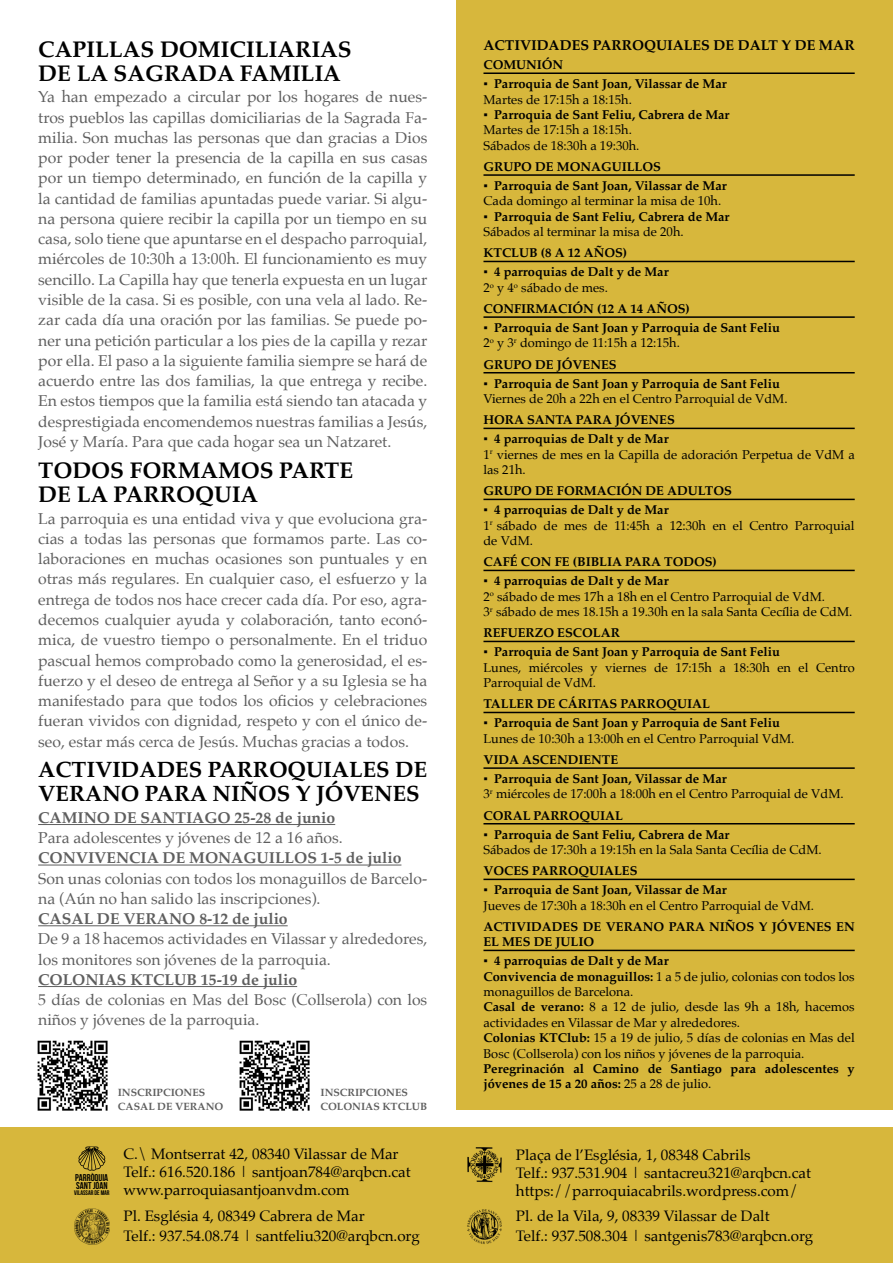
<style>
.page{position:relative;width:893px;height:1263px;background:#fff}
.page>*{position:absolute;margin:0;border:0;box-sizing:border-box;transform-origin:0 0}
.t1{font:700 22.65px/24px "Palatino";color:#000}
.t2{font:700 22.2px/24px "Palatino";color:#000}
.t3{font:15.75px/20.2px "Palatino";color:#5e5e5e}
.t4{font:700 15.75px "Palatino";color:#5e5e5e}
.t5{font:15.15px/18.1px "Palatino";color:#000}
.t6{font:700 14.25px "Palatino";color:#000}
.t7{font:12.9px/15.5px "Palatino";color:#000}
.t8{font:700 12.9px/15.5px "Palatino";color:#000}
.t9{font:700 10.5px/14px "Palatino";color:#5e5e5e}
.t10{font:700 9.75px "Bebas Neue";color:#000}
.t11{font:700 6.6px "Bebas Neue";color:#000}
.s1{font-weight:400}
.s2{font-weight:700}
</style>
<div class="page">
<div style="left:456px;top:0;width:437px;height:1109px;background:#d7b73c"></div>
<div style="left:0;top:1128px;width:893px;height:135px;background:#d7b73c"></div>
<img style="left:467px;top:1209px;width:35px;height:35px">
<img style="left:74px;top:1209px;width:36px;height:35px">
<img style="left:467px;top:1147px;width:35px;height:35px">
<svg style="left:78px;top:1146px;width:27px;height:25px"></svg>
<hr style="left:38px;top:824px;width:297px;height:1px;background:#5e5e5e">
<hr style="left:38px;top:864px;width:363px;height:1px;background:#5e5e5e">
<hr style="left:38px;top:925px;width:250px;height:1px;background:#5e5e5e">
<hr style="left:38px;top:986px;width:259px;height:1px;background:#5e5e5e">
<img style="left:37px;top:1040px;width:71px;height:71px">
<img style="left:239px;top:1040px;width:71px;height:71px">
<hr style="left:483px;top:72px;width:372px;height:2px;background:#000">
<hr style="left:483px;top:174px;width:372px;height:2px;background:#000">
<hr style="left:483px;top:261px;width:372px;height:1px;background:#000">
<hr style="left:483px;top:316px;width:372px;height:2px;background:#000">
<hr style="left:483px;top:372px;width:372px;height:1px;background:#000">
<hr style="left:483px;top:428px;width:372px;height:1px;background:#000">
<hr style="left:483px;top:499px;width:372px;height:1px;background:#000">
<hr style="left:483px;top:570px;width:372px;height:1px;background:#000">
<hr style="left:483px;top:641px;width:372px;height:1px;background:#000">
<hr style="left:483px;top:712px;width:372px;height:1px;background:#000">
<hr style="left:483px;top:767px;width:372px;height:2px;background:#000">
<hr style="left:483px;top:823px;width:372px;height:1px;background:#000">
<hr style="left:483px;top:879px;width:372px;height:1px;background:#000">
<hr style="left:483px;top:950px;width:372px;height:1px;background:#000">
<h1 class="t1" style="left:38px;top:37px;width:315px">CAPILLAS DOMICILIARIAS<br>DE LA SAGRADA FAMILIA</h1>
<p class="t3" style="left:38px;top:87px;width:391px;text-align:justify">Ya han empezado a circular por los hogares de nues&shy;tros pueblos las capillas domiciliarias de la Sagrada Fa&shy;milia. Son muchas las personas que dan gracias a Dios por poder tener la presencia de la capilla en sus casas por un tiempo determinado, en función de la capilla y la cantidad de familias apuntadas puede variar. Si algu&shy;na persona quiere recibir la capilla por un tiempo en su casa, solo tiene que apuntarse en el despacho parroquial, miércoles de 10:30h a 13:00h. El funcionamiento es muy sencillo. La Capilla hay que tenerla expuesta en un lugar visible de la casa. Si es posible, con una vela al lado. Re&shy;zar cada día una oración por las familias. Se puede po&shy;ner una petición particular a los pies de la capilla y rezar por ella. El paso a la siguiente familia siempre se hará de acuerdo entre las dos familias, la que entrega y recibe.<br>En estos tiempos que la familia está siendo tan atacada y desprestigiada encomendemos nuestras familias a Jesús, José y María. Para que cada hogar sea un Natzaret.</p>
<h1 class="t1" style="left:38px;top:458px;width:317px">TODOS FORMAMOS PARTE<br>DE LA PARROQUIA</h1>
<p class="t3" style="left:38px;top:508px;width:391px;text-align:justify">La parroquia es una entidad viva y que evoluciona gra&shy;cias a todas las personas que formamos parte. Las co&shy;laboraciones en muchas ocasiones son puntuales y en otras más regulares. En cualquier caso, el esfuerzo y la entrega de todos nos hace crecer cada día. Por eso, agra&shy;decemos cualquier ayuda y colaboración, tanto econó&shy;mica, de vuestro tiempo o personalmente. En el triduo pascual hemos comprobado como la generosidad, el es&shy;fuerzo y el deseo de entrega al Señor y a su Iglesia se ha manifestado para que todos los oficios y celebraciones fueran vividos con dignidad, respeto y con el único de&shy;seo, estar más cerca de Jesús. Muchas gracias a todos.</p>
<h2 class="t2" style="left:38px;top:757px;width:391px">ACTIVIDADES PARROQUIALES DE<br>VERANO PARA NIÑOS Y JÓVENES</h2>
<p class="t4" style="left:38px;top:804px;width:299px">CAMINO DE SANTIAGO 25-28 de junio</p>
<p class="t3" style="left:38px;top:827px;width:306px">Para adolescentes y jóvenes de 12 a 16 años.</p>
<p class="t4" style="left:38px;top:845px;width:365px">CONVIVENCIA DE MONAGUILLOS 1-5 de julio</p>
<p class="t3" style="left:38px;top:868px;width:391px">Son unas colonias con todos los monaguillos de Barcelo&shy;na (Aún no han salido las inscripciones).</p>
<p class="t4" style="left:38px;top:905px;width:251px">CASAL DE VERANO 8-12 de julio</p>
<p class="t3" style="left:38px;top:929px;width:391px">De 9 a 18 hacemos actividades en Vilassar y alrededores, los monitores son jóvenes de la parroquia.</p>
<p class="t4" style="left:38px;top:966px;width:260px">COLONIAS KTCLUB 15-19 de julio</p>
<p class="t3" style="left:38px;top:990px;width:391px">5 días de colonias en Mas del Bosc (Collserola) con los niños y jóvenes de la parroquia.</p>
<p class="t9" style="left:118px;top:1085px;width:107px">INSCRIPCIONES<br>CASAL DE VERANO</p>
<p class="t9" style="left:321px;top:1085px;width:108px">INSCRIPCIONES<br>COLONIAS KTCLUB</p>
<p class="t6" style="left:483px;top:33px;width:373px">ACTIVIDADES PARROQUIALES DE DALT Y DE MAR</p>
<p class="t8" style="left:483px;top:57px;width:81px">COMUNIÓN</p>
<p class="t8" style="left:483px;top:76px;width:245px"><span class="s1">▪</span> Parroquia de Sant Joan, Vilassar de Mar<br><span class="s1">Martes de 17:15h a 18:15h.</span></p>
<p class="t7" style="left:483px;top:107px;width:248px">▪ <span class="s2">Parroquia de Sant Feliu, Cabrera de Mar<br></span>Martes de 17:15h a 18:15h.<br>Sábados de 18:30h a 19:30h.</p>
<p class="t8" style="left:483px;top:158px;width:179px">GRUPO DE MONAGUILLOS</p>
<p class="t7" style="left:483px;top:178px;width:245px">▪ <span class="s2">Parroquia de Sant Joan, Vilassar de Mar<br></span>Cada domingo al terminar la misa de 10h.</p>
<p class="t8" style="left:483px;top:208px;width:248px"><span class="s1">▪</span> Parroquia de Sant Feliu, Cabrera de Mar<br><span class="s1">Sábados al terminar la misa de 20h.</span></p>
<p class="t8" style="left:483px;top:245px;width:145px">KTCLUB (8 A 12 AÑOS)</p>
<p class="t8" style="left:483px;top:264px;width:187px"><span class="s1">▪</span> 4 parroquias de Dalt y de Mar<br><span class="s1">2</span><sup>o</sup> <span class="s1">y 4</span><sup>o</sup> <span class="s1">sábado de mes.</span></p>
<p class="t8" style="left:483px;top:300px;width:208px">CONFIRMACIÓN (12 A 14 AÑOS)</p>
<p class="t8" style="left:483px;top:320px;width:298px"><span class="s1">▪</span> Parroquia de Sant Joan y Parroquia de Sant Feliu<br><span class="s1">2</span><sup>o</sup> <span class="s1">y 3</span><sup>r</sup> <span class="s1">domingo de 11:15h a 12:15h.</span></p>
<p class="t8" style="left:483px;top:356px;width:135px">GRUPO DE JÓVENES</p>
<p class="t7" style="left:483px;top:375px;width:306px">▪ <span class="s2">Parroquia de Sant Joan y Parroquia de Sant Feliu<br></span>Viernes de 20h a 22h en el Centro Parroquial de VdM.</p>
<p class="t8" style="left:483px;top:412px;width:193px">HORA SANTA PARA JÓVENES</p>
<p class="t7" style="left:483px;top:431px;width:373px">▪ <span class="s2">4 parroquias de Dalt y de Mar<br></span>1<sup>r</sup> viernes de mes en la Capilla de adoración Perpetua de VdM a las 21h.</p>
<p class="t8" style="left:483px;top:483px;width:250px">GRUPO DE FORMACIÓN DE ADULTOS</p>
<p class="t7" style="left:483px;top:502px;width:373px">▪ <span class="s2">4 parroquias de Dalt y de Mar<br></span>1<sup>r</sup> sábado de mes de 11:45h a 12:30h en el Centro Parroquial de VdM.</p>
<p class="t8" style="left:483px;top:554px;width:235px">CAFÉ CON FE (BIBLIA PARA TODOS)</p>
<p class="t7" style="left:483px;top:573px;width:370px">▪ <span class="s2">4 parroquias de Dalt y de Mar<br></span>2<sup>o</sup> sábado de mes 17h a 18h en el Centro Parroquial de VdM.<br>3<sup>r</sup> sábado de mes 18.15h a 19.30h en la sala Santa Cecília de CdM.</p>
<p class="t8" style="left:483px;top:625px;width:138px">REFUERZO ESCOLAR</p>
<p class="t7" style="left:483px;top:644px;width:373px">▪ <span class="s2">Parroquia de Sant Joan y Parroquia de Sant Feliu<br></span>Lunes, miércoles y viernes de 17:15h a 18:30h en el Centro<br>Parroquial de VdM.</p>
<p class="t8" style="left:483px;top:696px;width:228px">TALLER DE CÁRITAS PARROQUIAL</p>
<p class="t7" style="left:483px;top:715px;width:313px">▪ <span class="s2">Parroquia de Sant Joan y Parroquia de Sant Feliu<br></span>Lunes de 10:30h a 13:00h en el Centro Parroquial VdM.</p>
<p class="t8" style="left:483px;top:751px;width:136px">VIDA ASCENDIENTE</p>
<p class="t7" style="left:483px;top:771px;width:362px">▪ <span class="s2">Parroquia de Sant Joan, Vilassar de Mar<br></span>3<sup>r</sup> miércoles de 17:00h a 18:00h en el Centro Parroquial de VdM.</p>
<p class="t8" style="left:483px;top:807px;width:141px">CORAL PARROQUIAL</p>
<p class="t7" style="left:483px;top:826px;width:340px">▪ <span class="s2">Parroquia de Sant Feliu, Cabrera de Mar<br></span>Sábados de 17:30h a 19:15h en la Sala Santa Cecília de CdM.</p>
<p class="t8" style="left:483px;top:863px;width:156px">VOCES PARROQUIALES</p>
<p class="t7" style="left:483px;top:882px;width:332px">▪ <span class="s2">Parroquia de Sant Joan, Vilassar de Mar<br></span>Jueves de 17:30h a 18:30h en el Centro Parroquial de VdM.</p>
<p class="t8" style="left:483px;top:918px;width:373px">ACTIVIDADES DE VERANO PARA NIÑOS Y JÓVENES EN<br>EL MES DE JULIO</p>
<p class="t7" style="left:483px;top:953px;width:373px">▪ <span class="s2">4 parroquias de Dalt y de Mar<br>Convivencia de monaguillos:</span> 1 a 5 de julio, colonias con todos los monaguillos de Barcelona.<br><span class="s2">Casal de verano:</span> 8 a 12 de julio, desde las 9h a 18h, hacemos actividades en Vilassar de Mar y alrededores.<br><span class="s2">Colonias KTClub:</span> 15 a 19 de julio, 5 días de colonias en Mas del Bosc (Collserola) con los niños y jóvenes de la parroquia.</p>
<p class="t8" style="left:483px;top:1060px;width:373px">Peregrinación al Camino de Santiago para adolescentes y jóvenes de 15 a 20 años: <span class="s1">25 a 28 de julio.</span></p>
<p class="t10" style="left:75px;top:1172px;width:35px">PARRÒQUIA</p>
<p class="t11" style="left:74px;top:1189px;width:37px">VILASSAR DE MAR</p>
<p class="t10" style="left:76px;top:1180px;width:33px">SANT JOAN</p>
<p class="t5" style="left:124px;top:1144px;width:289px">C.\ Montserrat 42, 08340 Vilassar de Mar<br>Telf.: 616.520.186 | santjoan784@arqbcn.cat www.parroquiasantjoanvdm.com</p>
<p class="t5" style="left:516px;top:1145px;width:297px">Plaça de l’Església, 1, 08348 Cabrils<br>Telf.: 937.531.904 | santacreu321@arqbcn.cat https://parroquiacabrils.wordpress.com/</p>
<p class="t5" style="left:124px;top:1206px;width:298px;line-height:20px">Pl. Església 4, 08349 Cabrera de Mar<br>Telf.: 937.54.08.74 | santfeliu320@arqbcn.org</p>
<p class="t5" style="left:516px;top:1206px;width:299px;line-height:20px">Pl. de la Vila, 9, 08339 Vilassar de Dalt<br>Telf.: 937.508.304 | santgenis783@arqbcn.org</p>
</div>
